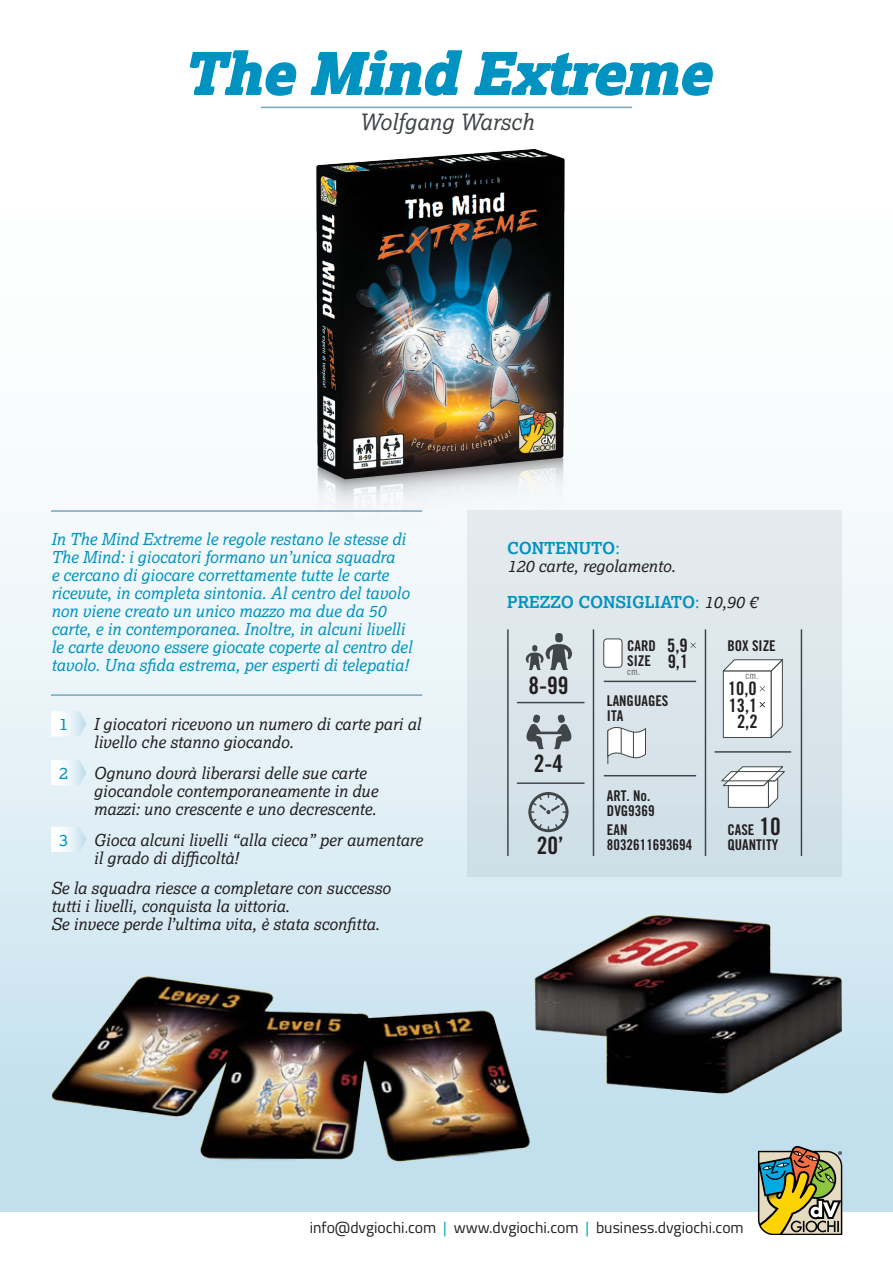
<style>
.page{position:relative;width:893px;height:1263px;background:#fff}
.page>*{position:absolute;margin:0;border:0;box-sizing:border-box;transform-origin:0 0}
.TitoloGioco{font:italic 57px "Lexia X Bold";color:#0092c0}
.t1{font:24px "Trade Gothic Bold Cond Twenty";color:#231f20}
.Autore{font:italic 22.5px "Lexia";color:#404648}
.t2{font:18.45px/16.6px "Trade Gothic Bold Cond Twenty";color:#231f20}
.Autore-2{font:italic 16.5px/18px "Lexia";color:#231f20}
.Autore-3{font:italic 16.5px/18px "Lexia";color:#0092c0}
.Autore-4{font:700 16.5px "Lexia";color:#0092c0}
.t3{font:16.5px "Lexia";color:#0092c0}
.t4{font:15.75px "Titillium";color:#231f20}
.t5{font:14.85px/14.9px "Trade Gothic Bold Cond Twenty";color:#231f20}
.t6{font:condensed 10.2px "Trade Gothic No.18";color:#626567}
.s1{font-weight:400}
.s2{font-weight:400;font-style:italic;color:#231f20}
.s3{font-size:24px}
.s4{color:#00a3b4}
</style>
<div class="page">
<div style="left:0;top:0;width:893px;height:1212px;background:linear-gradient(to bottom,#fff,#c6e1ee)"></div>
<hr style="left:261px;top:107px;width:371px;height:1px;background:#73a6be">
<div style="left:468px;top:510px;width:374px;height:367px;background:linear-gradient(to right,#dae4ea,#d9e4e9)"></div>
<svg style="left:690px;top:643px;width:6px;height:5px"></svg>
<svg style="left:722px;top:659px;width:61px;height:79px"></svg>
<hr style="left:715px;top:751px;width:76px;height:2px;background:#404648">
<svg style="left:607px;top:720px;width:39px;height:45px"></svg>
<svg style="left:526px;top:714px;width:45px;height:35px"></svg>
<div style="left:555px;top:633px;width:8px;height:9px;background:#404648;border-radius:3px"></div>
<svg style="left:524px;top:644px;width:50px;height:26px"></svg>
<svg style="left:528px;top:792px;width:40px;height:40px"></svg>
<hr style="left:507px;top:629px;width:2px;height:227px;background:#404648">
<hr style="left:593px;top:629px;width:1px;height:227px;background:#404648">
<hr style="left:517px;top:782px;width:67px;height:2px;background:#404648">
<hr style="left:517px;top:702px;width:67px;height:1px;background:#404648">
<hr style="left:604px;top:775px;width:92px;height:1px;background:#404648">
<svg style="left:721px;top:766px;width:64px;height:42px"></svg>
<hr style="left:801px;top:629px;width:1px;height:227px;background:#404648">
<hr style="left:705px;top:629px;width:1px;height:227px;background:#404648">
<hr style="left:604px;top:681px;width:92px;height:1px;background:#404648">
<div style="left:604px;top:639px;width:18px;height:28px;background:#fff;border-radius:3px"></div>
<div style="left:603px;top:639px;width:19px;height:28px;border:1px solid #404648;border-radius:3px"></div>
<img style="left:310px;top:140px;width:260px;height:396px">
<svg style="left:758px;top:1161px;width:84px;height:74px"></svg>
<svg style="left:189px;top:50px;width:108px;height:47px"></svg>
<svg style="left:310px;top:49px;width:153px;height:48px"></svg>
<svg style="left:473px;top:51px;width:241px;height:46px"></svg>
<svg style="left:51px;top:711px;width:36px;height:25px"></svg>
<svg style="left:51px;top:760px;width:36px;height:25px"></svg>
<svg style="left:51px;top:827px;width:36px;height:25px"></svg>
<hr style="left:51px;top:510px;width:371px;height:2px;background:#73a6be">
<hr style="left:51px;top:694px;width:371px;height:2px;background:#73a6be">
<img style="left:51px;top:916px;width:791px;height:245px">
<p class="TitoloGioco" style="left:183px;top:37px;width:544px">The Mind Extreme</p>
<p class="Autore" style="left:359px;top:108px;width:176px">Wolfgang Warsch</p>
<p class="Autore-3" style="left:51px;top:530px;width:356px">In The Mind Extreme le regole restano le stesse di<br>The Mind: i giocatori formano un’unica squadra</p>
<p class="Autore-3" style="left:51px;top:566px;width:339px">e cercano di giocare correttamente tutte le carte</p>
<p class="Autore-3" style="left:51px;top:584px;width:362px">ricevute, in completa sintonia. Al centro del tavolo non viene creato un unico mazzo ma due da 50 carte, e in contemporanea. Inoltre, in alcuni livelli le carte devono essere giocate coperte al centro del tavolo. Una sfida estrema, per esperti di telepatia!</p>
<p class="t3" style="left:59px;top:714px;width:10px">1</p>
<p class="Autore-2" style="left:94px;top:715px;width:329px">I giocatori ricevono un numero di carte pari al livello che stanno giocando.</p>
<p class="t3" style="left:59px;top:763px;width:10px">2</p>
<p class="Autore-2" style="left:94px;top:763px;width:286px">Ognuno dovrà liberarsi delle sue carte giocandole contemporaneamente in due mazzi: uno crescente e uno decrescente.</p>
<p class="t3" style="left:59px;top:829px;width:10px">3</p>
<p class="Autore-2" style="left:94px;top:830px;width:331px">Gioca alcuni livelli “alla cieca” per aumentare il grado di difficoltà!</p>
<p class="Autore-2" style="left:51px;top:879px;width:341px">Se la squadra riesce a completare con successo</p>
<p class="Autore-2" style="left:51px;top:897px;width:240px">tutti i livelli, conquista la vittoria.</p>
<p class="Autore-2" style="left:51px;top:915px;width:330px">Se invece perde l’ultima vita, è stata sconfitta.</p>
<p class="Autore-4" style="left:507px;top:537px;width:114px">CONTENUTO<span class="s1">:</span></p>
<p class="Autore-2" style="left:507px;top:556px;width:170px">120 carte, regolamento.</p>
<p class="Autore-4" style="left:507px;top:591px;width:252px">PREZZO CONSIGLIATO<span class="s1">:</span> <span class="s2">10,90 €</span></p>
<p class="t1" style="left:528px;top:671px;width:42px">8-99</p>
<p class="t1" style="left:534px;top:749px;width:31px">2-4</p>
<p class="t1" style="left:537px;top:831px;width:28px">20’</p>
<p class="t5" style="left:627px;top:639px;width:30px">CARD<br>SIZE</p>
<p class="t6" style="left:627px;top:665px;width:14px">cm.</p>
<p class="t2" style="left:667px;top:636px;width:23px">5,9<br>9,1</p>
<p class="t5" style="left:607px;top:693px;width:63px">LANGUAGES<br>ITA</p>
<p class="t5" style="left:607px;top:788px;width:49px">ART. No.<br>DVG9369</p>
<p class="t5" style="left:607px;top:822px;width:87px">EAN<br>8032611693694</p>
<p class="t5" style="left:727px;top:639px;width:50px">BOX SIZE</p>
<p class="t6" style="left:746px;top:669px;width:14px">cm.</p>
<p class="t2" style="left:728px;top:680px;width:31px;text-align:center">10,0<br>13,1<br>2,2</p>
<p class="t5" style="left:727px;top:822px;width:55px">CASE <span class="s3">10<br></span>QUANTITY</p>
<p class="t4" style="left:310px;top:1216px;width:436px">info@dvgiochi.com <span class="s4">|</span> www.dvgiochi.com <span class="s4">|</span> business.dvgiochi.com</p>
</div>
